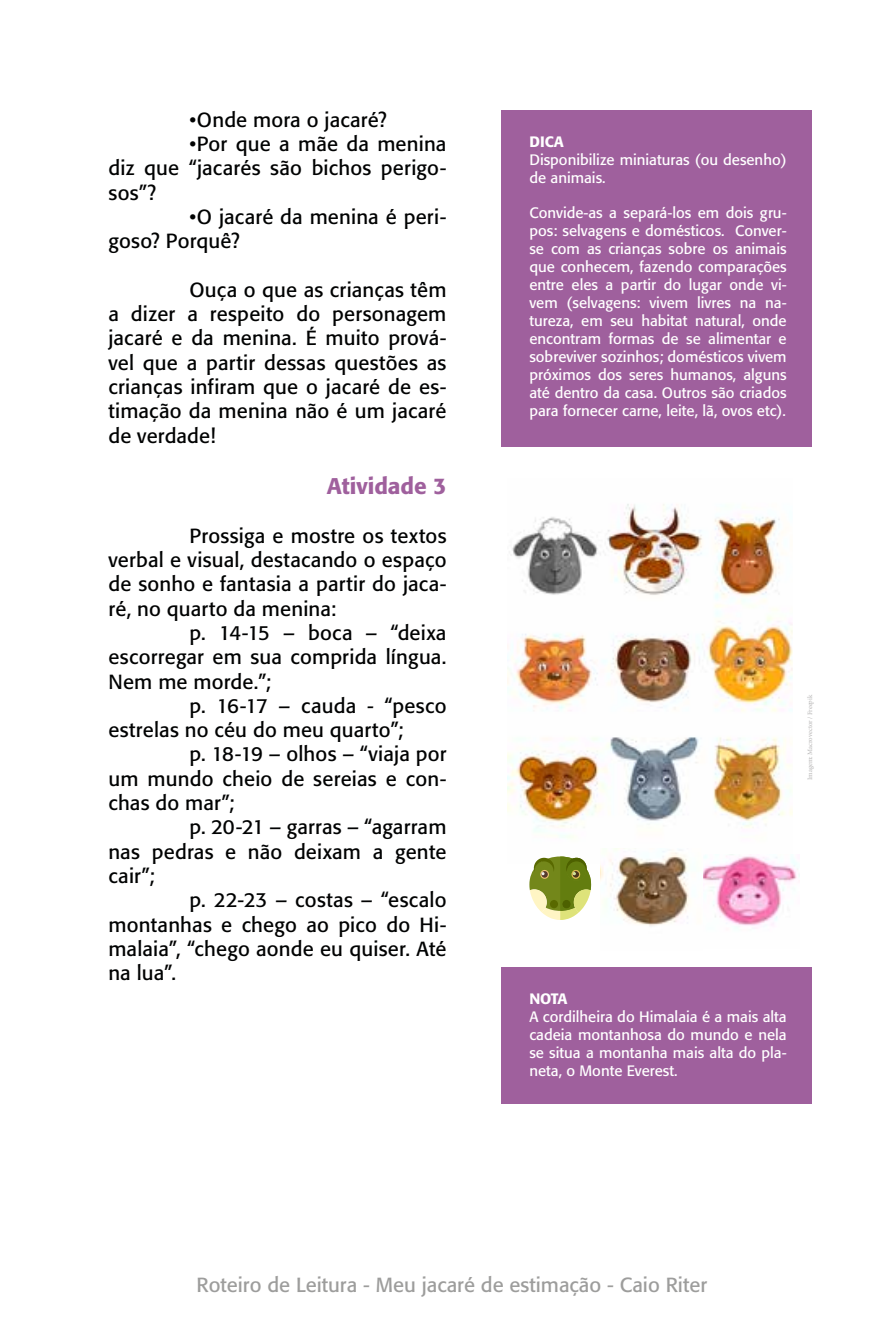
<style>
.page{position:relative;width:893px;height:1340px;background:#fff}
.page>*{position:absolute;margin:0;border:0;box-sizing:border-box;transform-origin:0 0}
.t1{font:500 22.5px "Formata";color:#9f609d}
.t2{font:20.25px/24.3px "Formata";letter-spacing:.01em;color:#010202;text-align:justify}
.t3{font:20.25px "Formata";color:#9d9d9c}
.t4{font:14.85px/18px "Formata";color:#fff;text-align:justify}
.t5{font:500 14.85px "Formata";color:#fff}
.t6{font:6.75px "Minion Pro";letter-spacing:-.005em;color:#b3b2b2}
</style>
<div class="page">
<div style="left:502px;top:111px;width:310px;height:335px;background:#9f609d"></div>
<div style="left:502px;top:967px;width:310px;height:136px;background:#9f609d"></div>
<img style="left:507px;top:504px;width:286px;height:334px">
<img style="left:703px;top:854px;width:94px;height:75px">
<img style="left:600px;top:848px;width:90px;height:78px">
<svg style="left:529px;top:856px;width:62px;height:64px"></svg>
<div style="left:562px;top:900px;width:8px;height:8px;background:#4d6100;border-radius:50%"></div>
<p class="t2" style="left:189px;top:107px;width:199px">•Onde mora o jacaré?</p>
<p class="t2" style="left:108px;top:132px;width:340px;text-indent:81px">•Por que a mãe da menina diz que “jacarés são bichos perigo&shy;sos”?</p>
<p class="t2" style="left:108px;top:204px;width:340px;text-indent:81px">•O jacaré da menina é peri&shy;goso? Porquê?</p>
<p class="t2" style="left:108px;top:277px;width:340px;text-indent:81px">Ouça o que as crianças têm a dizer a respeito do personagem jacaré e da menina. É muito prová&shy;vel que a partir dessas questões as crianças infiram que o jacaré de es&shy;timação da menina não é um jacaré de verdade!</p>
<p class="t1" style="left:327px;top:472px;width:121px">Atividade 3</p>
<p class="t2" style="left:108px;top:523px;width:340px;text-indent:81px">Prossiga e mostre os textos verbal e visual, destacando o espaço de sonho e fantasia a partir do jaca&shy;ré, no quarto da menina:</p>
<p class="t2" style="left:108px;top:620px;width:340px;text-indent:81px">p. 14-15 – boca – “deixa escorregar em sua comprida língua.<br>Nem me morde.”;</p>
<p class="t2" style="left:108px;top:693px;width:340px;text-indent:81px">p. 16-17 – cauda - “pesco estrelas no céu do meu quarto”;</p>
<p class="t2" style="left:108px;top:742px;width:340px;text-indent:81px">p. 18-19 – olhos – “viaja por um mundo cheio de sereias e con&shy;chas do mar”;</p>
<p class="t2" style="left:108px;top:815px;width:340px;text-indent:81px">p. 20-21 – garras – “agarram nas pedras e não deixam a gente cair”;</p>
<p class="t2" style="left:108px;top:888px;width:340px;text-indent:81px">p. 22-23 – costas – “escalo montanhas e chego ao pico do Hi&shy;malaia”, “chego aonde eu quiser. Até na lua”.</p>
<p class="t5" style="left:529px;top:132px;width:36px">DICA</p>
<p class="t4" style="left:529px;top:150px;width:259px">Disponibilize miniaturas (ou desenho) de animais.</p>
<p class="t4" style="left:529px;top:204px;width:259px">Convide-as a separá-los em dois gru&shy;pos: selvagens e domésticos. Conver&shy;se com as crianças sobre os animais que conhecem, fazendo comparações entre eles a partir do lugar onde vi&shy;vem (selvagens: vivem livres na na&shy;tureza, em seu habitat natural, onde encontram formas de se alimentar e sobreviver sozinhos; domésticos vivem próximos dos seres humanos, alguns até dentro da casa. Outros são criados para fornecer carne, leite, lã, ovos etc).</p>
<p class="t6" style="left:805px;top:780px;width:87px;rotate:-90deg">Imagem: Macrovector / Freepik</p>
<p class="t5" style="left:529px;top:989px;width:40px">NOTA</p>
<p class="t4" style="left:529px;top:1007px;width:259px">A cordilheira do Himalaia é a mais alta cadeia montanhosa do mundo e nela se situa a montanha mais alta do pla&shy;neta, o Monte Everest.</p>
<p class="t3" style="left:197px;top:1272px;width:512px">Roteiro de Leitura - Meu jacaré de estimação - Caio Riter</p>
</div>
